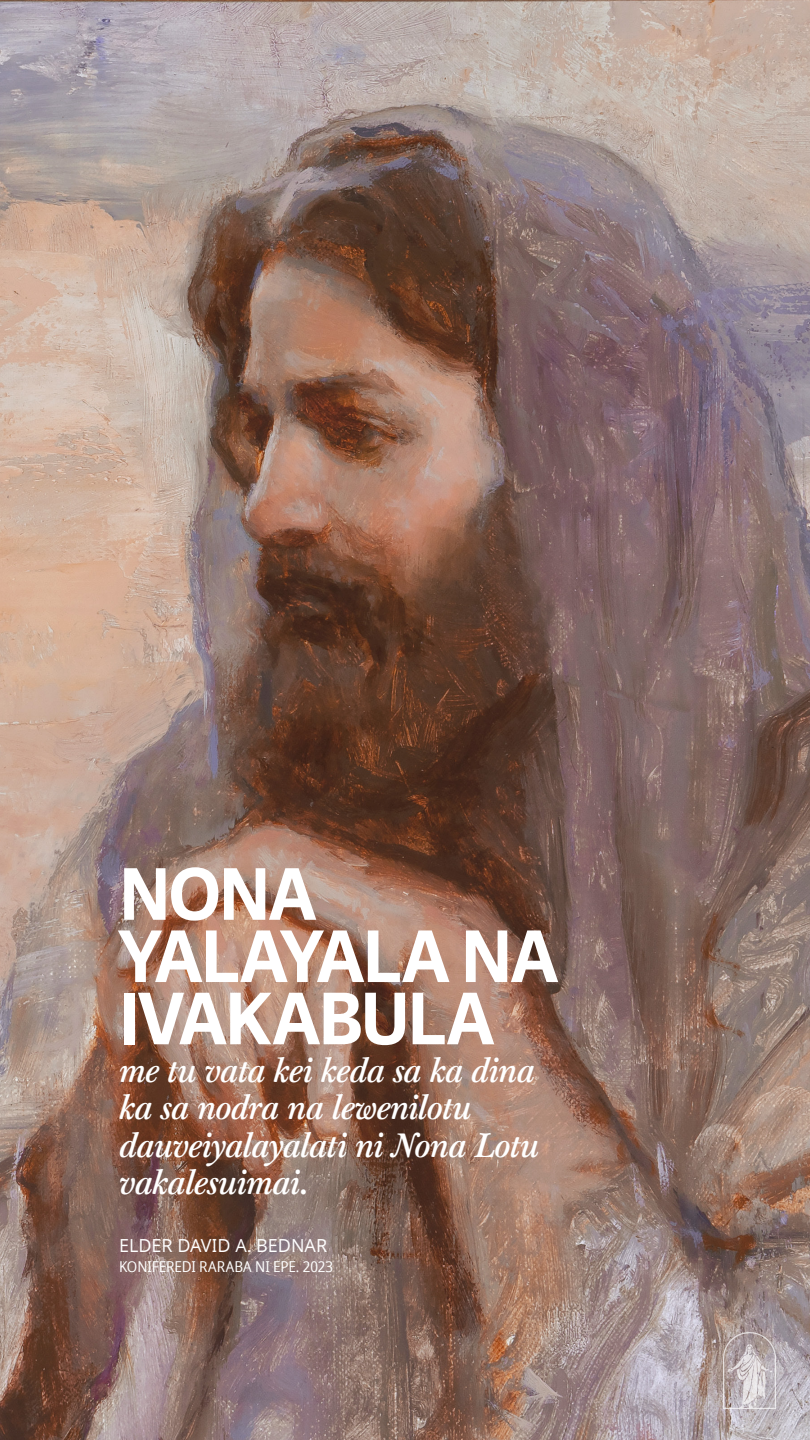
<style>
.page{position:relative;width:810px;height:1440px;background:#fff}
.page>*{position:absolute;margin:0;border:0;box-sizing:border-box;transform-origin:0 0}
.Pull_Quote_Bednar{font:700 71.25px/62.2px "Helamlds Lat";letter-spacing:-.035em;color:#fff}
.Pull_Quote_Bednar-2{font:italic 500 33.45px/37.5px "Mc Kay Prolds Lat";letter-spacing:-.02em;color:#fff}
.NEW_-_Side_QT_Citati{font:18px "Dots Solidlds Lat";color:#fff}
.NEW_-_Side_QT_Citati-2{font:15px "Dots Solid Condlds Lat";letter-spacing:-.005em;color:#fff}
</style>
<div class="page">
<img style="left:0;top:0;width:810px;height:1440px">
<img style="left:724px;top:1333px;width:51px;height:75px">
<p class="Pull_Quote_Bednar" style="left:119px;top:863px;width:441px">NONA<br>YALAYALA NA<br>IVAKABULA</p>
<p class="Pull_Quote_Bednar-2" style="left:119px;top:1052px;width:422px">me tu vata kei keda sa ka dina ka sa nodra na lewenilotu dauveiyalayalati ni Nona Lotu vakalesuimai.</p>
<p class="NEW_-_Side_QT_Citati" style="left:119px;top:1232px;width:210px">ELDER DAVID A. BEDNAR</p>
<p class="NEW_-_Side_QT_Citati-2" style="left:119px;top:1256px;width:216px">KONIFEREDI RARABA NI EPE. 2023</p>
</div>
